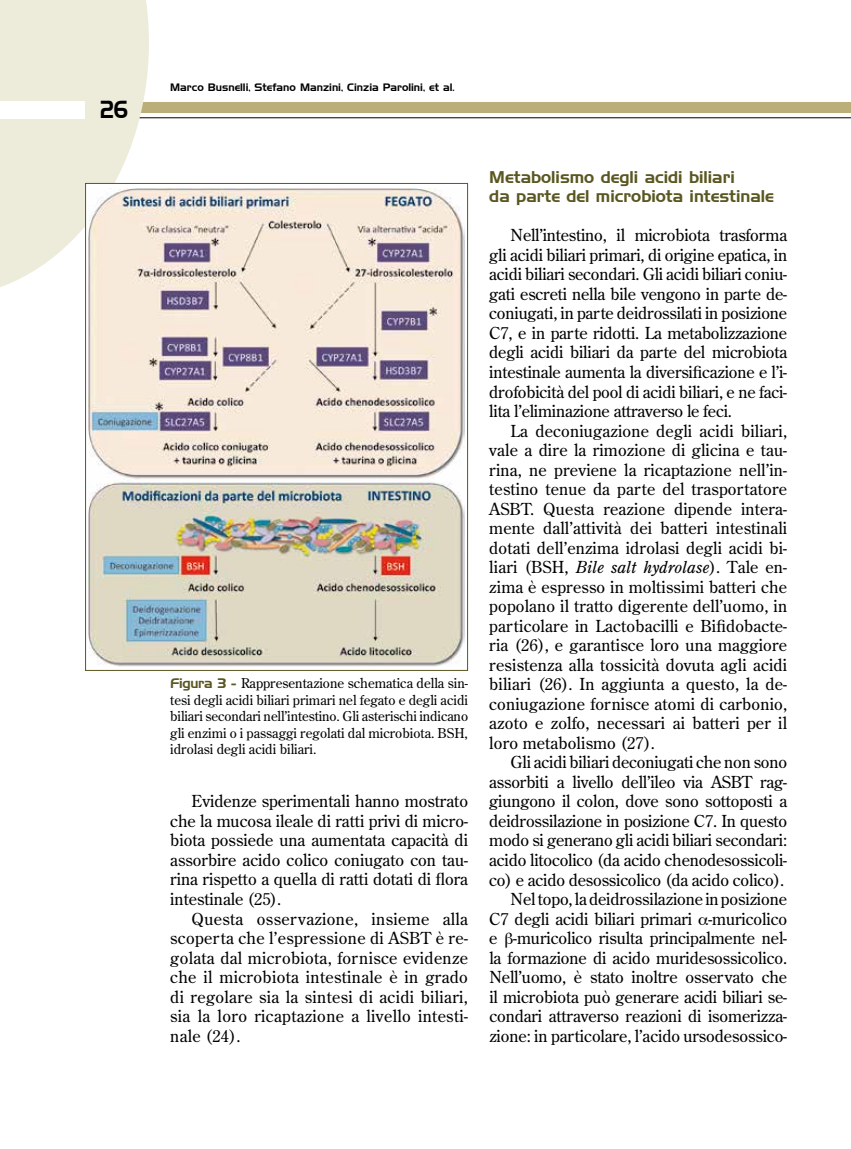
<style>
.page{position:relative;width:851px;height:1149px;background:#fff}
.page>*{position:absolute;margin:0;border:0;box-sizing:border-box;transform-origin:0 0}
.t1{font:24px "Handel Gothic BT";color:#000;scale:.8 1}
.t2{font:16.5px/19.5px "Century Old Style Std";letter-spacing:-.005em;color:#000;text-align:justify}
.t3{font:16.5px/19.5px "Handel Gothic BT";color:#5a5721}
.t4{font:13.5px/16.5px "Century Old Style Std";color:#000;text-align:justify}
.t5{font:10.5px "Handel Gothic BT";color:#000}
.s1{font-family:"Handel Gothic BT";color:#5a5721}
.s2{font-style:italic}
</style>
<div class="page">
<hr style="left:0;top:117px;width:850px;height:1px;background:#000">
<div style="left:0;top:102px;width:850px;height:11px;background:#bbae78"></div>
<svg style="left:0;top:0;width:149px;height:287px;background:#eeecdc"></svg>
<div style="left:0;top:101px;width:85px;height:17px;background:#fff"></div>
<img style="left:89px;top:189px;width:375px;height:477px">
<h1 class="t1" style="left:101px;top:95px;width:35px">26</h1>
<p class="t5" style="left:170px;top:81px;width:286px">Marco Busnelli, Stefano Manzini, Cinzia Parolini, et al.</p>
<p class="t4" style="left:170px;top:674px;width:299px"><span class="s1">Figura 3 -</span> Rappresentazione schematica della sin&shy;tesi degli acidi biliari primari nel fegato e degli acidi biliari secondari nell’intestino. Gli asterischi indicano gli enzimi o i passaggi regolati dal microbiota. BSH, idrolasi degli acidi biliari.</p>
<p class="t2" style="left:170px;top:791px;width:299px;text-indent:21px">Evidenze sperimentali hanno mostrato che la mucosa ileale di ratti privi di micro&shy;biota possiede una aumentata capacità di assorbire acido colico coniugato con tau&shy;rina rispetto a quella di ratti dotati di flora intestinale (25).</p>
<p class="t2" style="left:170px;top:908px;width:299px;text-indent:21px">Questa osservazione, insieme alla scoperta che l’espressione di ASBT è re&shy;golata dal microbiota, fornisce evidenze che il microbiota intestinale è in grado di regolare sia la sintesi di acidi biliari, sia la loro ricaptazione a livello intesti&shy;nale (24).</p>
<p class="t3" style="left:489px;top:167px;width:286px">Metabolismo degli acidi biliari<br>da parte del microbiota intestinale</p>
<p class="t2" style="left:489px;top:225px;width:299px;text-indent:21px">Nell’intestino, il microbiota trasforma gli acidi biliari primari, di origine epatica, in acidi biliari secondari. Gli acidi biliari coniu&shy;gati escreti nella bile vengono in parte de&shy;coniugati, in parte deidrossilati in posizione C7, e in parte ridotti. La metabolizzazione degli acidi biliari da parte del microbiota intestinale aumenta la diversificazione e l’i&shy;drofobicità del pool di acidi biliari, e ne faci&shy;lita l’eliminazione attraverso le feci.</p>
<p class="t2" style="left:489px;top:420px;width:299px;text-indent:21px">La deconiugazione degli acidi biliari, vale a dire la rimozione di glicina e tau&shy;rina, ne previene la ricaptazione nell’in&shy;testino tenue da parte del trasportatore ASBT. Questa reazione dipende intera&shy;mente dall’attività dei batteri intestinali dotati dell’enzima idrolasi degli acidi bi&shy;liari (BSH, <span class="s2">Bile salt hydrolase</span>). Tale en&shy;zima è espresso in moltissimi batteri che popolano il tratto digerente dell’uomo, in particolare in Lactobacilli e Bifidobacte&shy;ria (26), e garantisce loro una maggiore resistenza alla tossicità dovuta agli acidi biliari (26). In aggiunta a questo, la de&shy;coniugazione fornisce atomi di carbonio, azoto e zolfo, necessari ai batteri per il loro metabolismo (27).</p>
<p class="t2" style="left:489px;top:752px;width:299px;text-align:right">Gli acidi biliari deconiugati che non sono assorbiti a livello dell’ileo via ASBT rag&shy;giungono il colon, dove sono sottoposti a deidrossilazione in posizione C7. In questo modo si generano gli acidi biliari secondari: acido litocolico (da acido chenodesossicoli&shy;co) e acido desossicolico (da acido colico).<br>Nel topo, la deidrossilazione in posizione C7 degli acidi biliari primari -muricolico e -muricolico risulta principalmente nel&shy;la formazione di acido muridesossicolico.<br>Nell’uomo, è stato inoltre osservato che il microbiota può generare acidi biliari se&shy;condari attraverso reazioni di isomerizza&shy;zione: in particolare, l’acido ursodesossico-</p>
</div>
